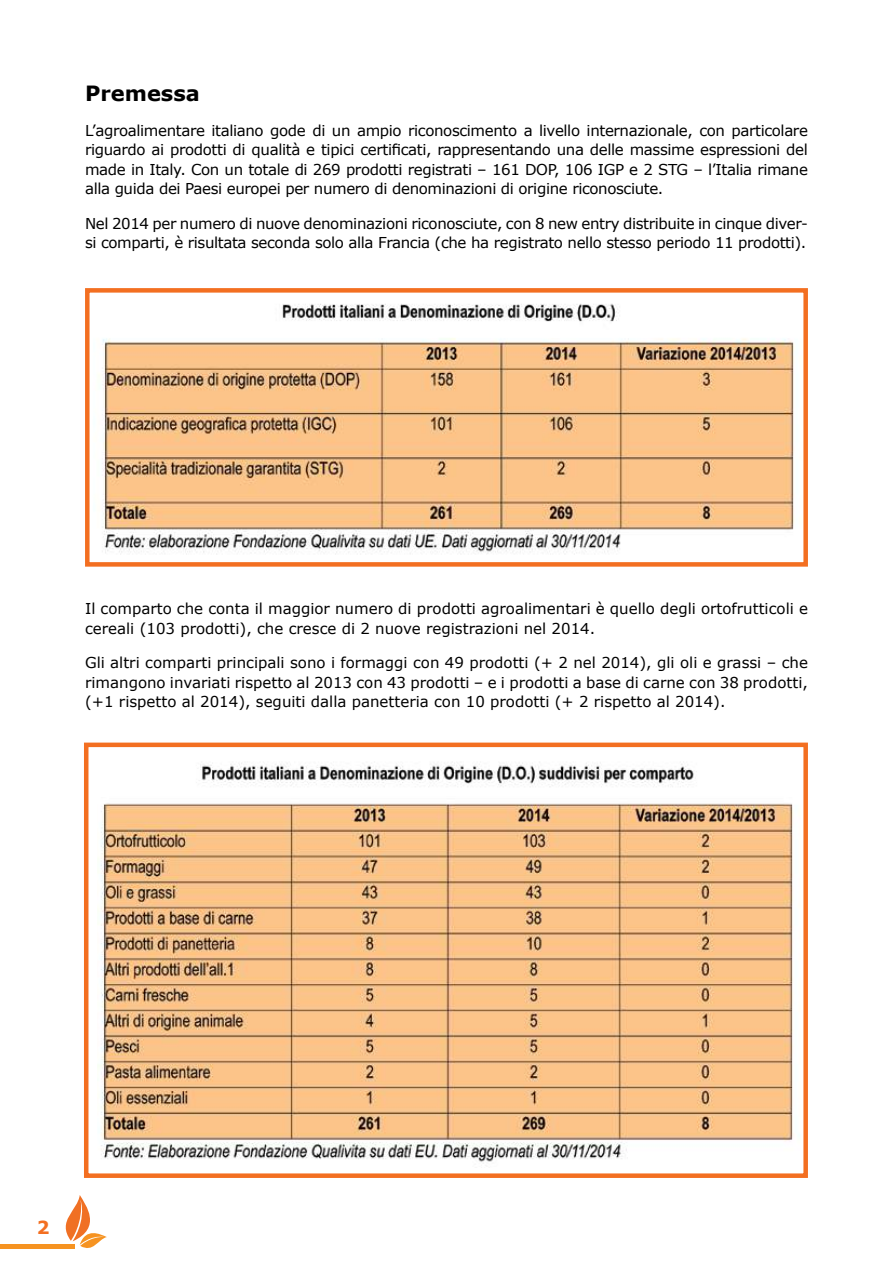
<style>
.page{position:relative;width:893px;height:1263px;background:#fff}
.page>*{position:absolute;margin:0;border:0;box-sizing:border-box;transform-origin:0 0}
.t1{font:700 21px "Verdana";color:#000}
.t2{font:700 18px "Verdana";color:#f36f21}
.t3{font:15px/19.5px "Verdana";letter-spacing:-.025em;color:#000;text-align:justify}
.t4{font:15px/19.5px "Verdana";color:#000}
</style>
<div class="page">
<svg style="left:65px;top:1195px;width:42px;height:53px"></svg>
<div style="left:0;top:1244px;width:75px;height:5px;background:#f69321"></div>
<img style="left:98px;top:762px;width:696px;height:400px">
<img style="left:102px;top:303px;width:692px;height:252px">
<div style="left:85px;top:288px;width:723px;height:279px;border:4px solid #f36f21"></div>
<div style="left:84px;top:743px;width:724px;height:435px;border:4px solid #f36f21"></div>
<h1 class="t1" style="left:85px;top:80px;width:116px">Premessa</h1>
<p class="t3" style="left:85px;top:121px;width:724px">L’agroalimentare italiano gode di un ampio riconoscimento a livello internazionale, con particolare riguardo ai prodotti di qualità e tipici certificati, rappresentando una delle massime espressioni del made in Italy. Con un totale di 269 prodotti registrati – 161 DOP, 106 IGP e 2 STG – l’Italia rimane alla guida dei Paesi europei per numero di denominazioni di origine riconosciute.</p>
<p class="t3" style="left:85px;top:214px;width:724px">Nel 2014 per numero di nuove denominazioni riconosciute, con 8 new entry distribuite in cinque diver&shy;si comparti, è risultata seconda solo alla Francia (che ha registrato nello stesso periodo 11 prodotti).</p>
<p class="t4" style="left:85px;top:599px;width:724px">Il comparto che conta il maggior numero di prodotti agroalimentari è quello degli ortofrutticoli e cereali (103 prodotti), che cresce di 2 nuove registrazioni nel 2014.</p>
<p class="t3" style="left:85px;top:653px;width:724px">Gli altri comparti principali sono i formaggi con 49 prodotti (+ 2 nel 2014), gli oli e grassi – che rimangono invariati rispetto al 2013 con 43 prodotti – e i prodotti a base di carne con 38 prodotti, (+1 rispetto al 2014), seguiti dalla panetteria con 10 prodotti (+ 2 rispetto al 2014).</p>
<p class="t2" style="left:37px;top:1216px;width:14px">2</p>
</div>
